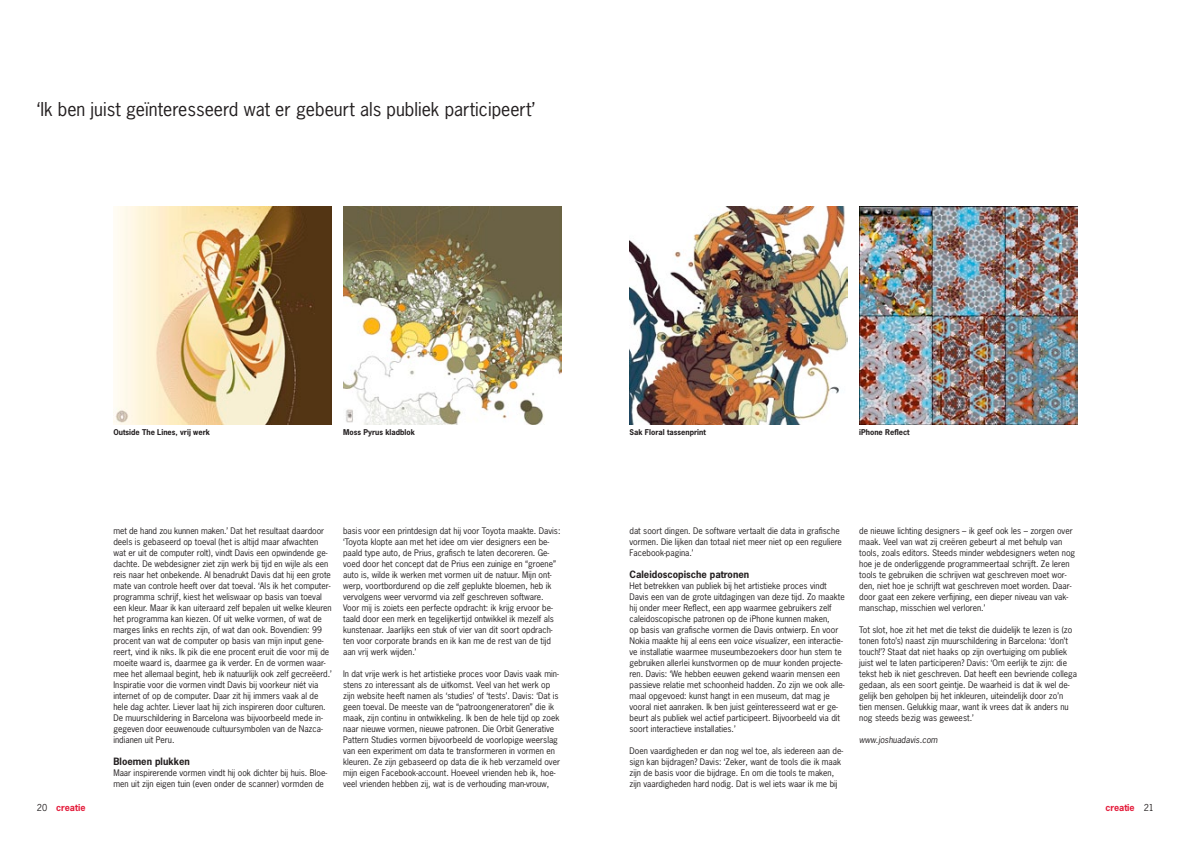
<style>
.page{position:relative;width:1191px;height:842px;background:#fff}
.page>*{position:absolute;margin:0;border:0;box-sizing:border-box;transform-origin:0 0}
.t1{font:18px "News Gothic Std";color:#231f20}
.t2{font:700 9.5px "News Gothic Std";color:#231f20}
.t3{font:700 9px "News Gothic Std";color:#e41c3b}
.t4{font:8.5px/11px "News Gothic Std";color:#231f20}
.t5{font:italic 8.5px "News Gothic Std";color:#231f20}
.t6{font:700 7.5px "News Gothic Std";color:#231f20}
.s1{font-style:italic}
.s2{font-weight:400;color:#231f20}
</style>
<div class="page">
<img style="left:113px;top:206px;width:219px;height:218px">
<img style="left:629px;top:206px;width:219px;height:218px">
<img style="left:343px;top:206px;width:218px;height:218px">
<img style="left:859px;top:206px;width:218px;height:218px">
<h1 class="t1" style="left:37px;top:98px;width:500px">‘Ik ben juist geïnteresseerd wat er gebeurt als publiek participeert’</h1>
<p class="t6" style="left:113px;top:428px;width:98px">Outside The Lines, vrij werk</p>
<p class="t6" style="left:343px;top:427px;width:73px">Moss Pyrus kladblok</p>
<p class="t6" style="left:629px;top:428px;width:78px">Sak Floral tassenprint</p>
<p class="t6" style="left:859px;top:428px;width:52px">iPhone Reflect</p>
<p class="t4" style="left:113px;top:526px;width:220px">met de hand zou kunnen maken.’ Dat het resultaat daardoor deels is gebaseerd op toeval (het is altijd maar afwachten wat er uit de computer rolt), vindt Davis een opwindende ge&shy;dachte. De webdesigner ziet zijn werk bij tijd en wijle als een reis naar het onbekende. Al benadrukt Davis dat hij een grote mate van controle heeft over dat toeval. ‘Als ik het computer&shy;programma schrijf, kiest het weliswaar op basis van toeval een kleur. Maar ik kan uiteraard zelf bepalen uit welke kleuren het programma kan kiezen. Of uit welke vormen, of wat de marges links en rechts zijn, of wat dan ook. Bovendien: 99 procent van wat de computer op basis van mijn input gene&shy;reert, vind ik niks. Ik pik die ene procent eruit die voor mij de moeite waard is, daarmee ga ik verder. En de vormen waar&shy;mee het allemaal begint, heb ik natuurlijk ook zelf gecreëerd.’ Inspiratie voor die vormen vindt Davis bij voorkeur niét via internet of op de computer. Daar zit hij immers vaak al de hele dag achter. Liever laat hij zich inspireren door culturen.<br>De muurschildering in Barcelona was bijvoorbeeld mede in&shy;gegeven door eeuwenoude cultuursymbolen van de Nazca&shy;indianen uit Peru.</p>
<p class="t2" style="left:113px;top:755px;width:78px">Bloemen plukken</p>
<p class="t4" style="left:113px;top:768px;width:215px">Maar inspirerende vormen vindt hij ook dichter bij huis. Bloe&shy;men uit zijn eigen tuin (even onder de scanner) vormden de</p>
<p class="t4" style="left:343px;top:526px;width:219px">basis voor een printdesign dat hij voor Toyota maakte. Davis: ‘Toyota klopte aan met het idee om vier designers een be&shy;paald type auto, de Prius, grafisch te laten decoreren. Ge&shy;voed door het concept dat de Prius een zuinige en “groene” auto is, wilde ik werken met vormen uit de natuur. Mijn ont&shy;werp, voortbordurend op die zelf geplukte bloemen, heb ik vervolgens weer vervormd via zelf geschreven software.<br>Voor mij is zoiets een perfecte opdracht: ik krijg ervoor be&shy;taald door een merk en tegelijkertijd ontwikkel ik mezelf als kunstenaar. Jaarlijks een stuk of vier van dit soort opdrach&shy;ten voor corporate brands en ik kan me de rest van de tijd aan vrij werk wijden.’</p>
<p class="t4" style="left:343px;top:669px;width:218px">In dat vrije werk is het artistieke proces voor Davis vaak min&shy;stens zo interessant als de uitkomst. Veel van het werk op zijn website heeft namen als ‘studies’ of ‘tests’. Davis: ‘Dat is geen toeval. De meeste van de “patroongeneratoren” die ik maak, zijn continu in ontwikkeling. Ik ben de hele tijd op zoek naar nieuwe vormen, nieuwe patronen. Die Orbit Generative Pattern Studies vormen bijvoorbeeld de voorlopige weerslag van een experiment om data te transformeren in vormen en kleuren. Ze zijn gebaseerd op data die ik heb verzameld over mijn eigen Facebook-account. Hoeveel vrienden heb ik, hoe&shy;veel vrienden hebben zij, wat is de verhouding man-vrouw,</p>
<p class="t4" style="left:629px;top:526px;width:214px">dat soort dingen. De software vertaalt die data in grafische vormen. Die lijken dan totaal niet meer niet op een reguliere<br>Facebook-pagina.’</p>
<p class="t2" style="left:629px;top:568px;width:121px">Caleidoscopische patronen</p>
<p class="t4" style="left:629px;top:581px;width:217px">Het betrekken van publiek bij het artistieke proces vindt Davis een van de grote uitdagingen van deze tijd. Zo maakte hij onder meer Reflect, een app waarmee gebruikers zelf caleidoscopische patronen op de iPhone kunnen maken,<br>op basis van grafische vormen die Davis ontwierp. En voor Nokia maakte hij al eens een <span class="s1">voice visualizer</span>, een interactie&shy;ve installatie waarmee museumbezoekers door hun stem te gebruiken allerlei kunstvormen op de muur konden projecte&shy;ren. Davis: ‘We hebben eeuwen gekend waarin mensen een passieve relatie met schoonheid hadden. Zo zijn we ook alle&shy;maal opgevoed: kunst hangt in een museum, dat mag je vooral niet aanraken. Ik ben juist geïnteresseerd wat er ge&shy;beurt als publiek wel actief participeert. Bijvoorbeeld via dit soort interactieve installaties.’</p>
<p class="t4" style="left:629px;top:746px;width:215px">Doen vaardigheden er dan nog wel toe, als iedereen aan de&shy;sign kan bijdragen? Davis: ‘Zeker, want de tools die ik maak zijn de basis voor die bijdrage. En om die tools te maken, zijn vaardigheden hard nodig. Dat is wel iets waar ik me bij</p>
<p class="t4" style="left:859px;top:526px;width:218px">de nieuwe lichting designers – ik geef ook les – zorgen over maak. Veel van wat zij creëren gebeurt al met behulp van tools, zoals editors. Steeds minder webdesigners weten nog hoe je de onderliggende programmeertaal schrijft. Ze leren tools te gebruiken die schrijven wat geschreven moet wor&shy;den, niet hoe je schrijft wat geschreven moet worden. Daar&shy;door gaat een zekere verfijning, een dieper niveau van vak&shy;manschap, misschien wel verloren.’</p>
<p class="t4" style="left:859px;top:625px;width:219px">Tot slot, hoe zit het met die tekst die duidelijk te lezen is (zo tonen foto’s) naast zijn muurschildering in Barcelona: ‘don’t touch!’? Staat dat niet haaks op zijn overtuiging om publiek juist wel te laten participeren? Davis: ‘Om eerlijk te zijn: die tekst heb ik niet geschreven. Dat heeft een bevriende collega gedaan, als een soort geintje. De waarheid is dat ik wel de&shy;gelijk ben geholpen bij het inkleuren, uiteindelijk door zo’n tien mensen. Gelukkig maar, want ik vrees dat ik anders nu nog steeds bezig was geweest.’</p>
<p class="t5" style="left:859px;top:735px;width:80px">www.joshuadavis.com</p>
<p class="t3" style="left:37px;top:802px;width:50px"><span class="s2">20</span> creatie</p>
<p class="t3" style="left:1105px;top:802px;width:50px">creatie <span class="s2">21</span></p>
</div>
